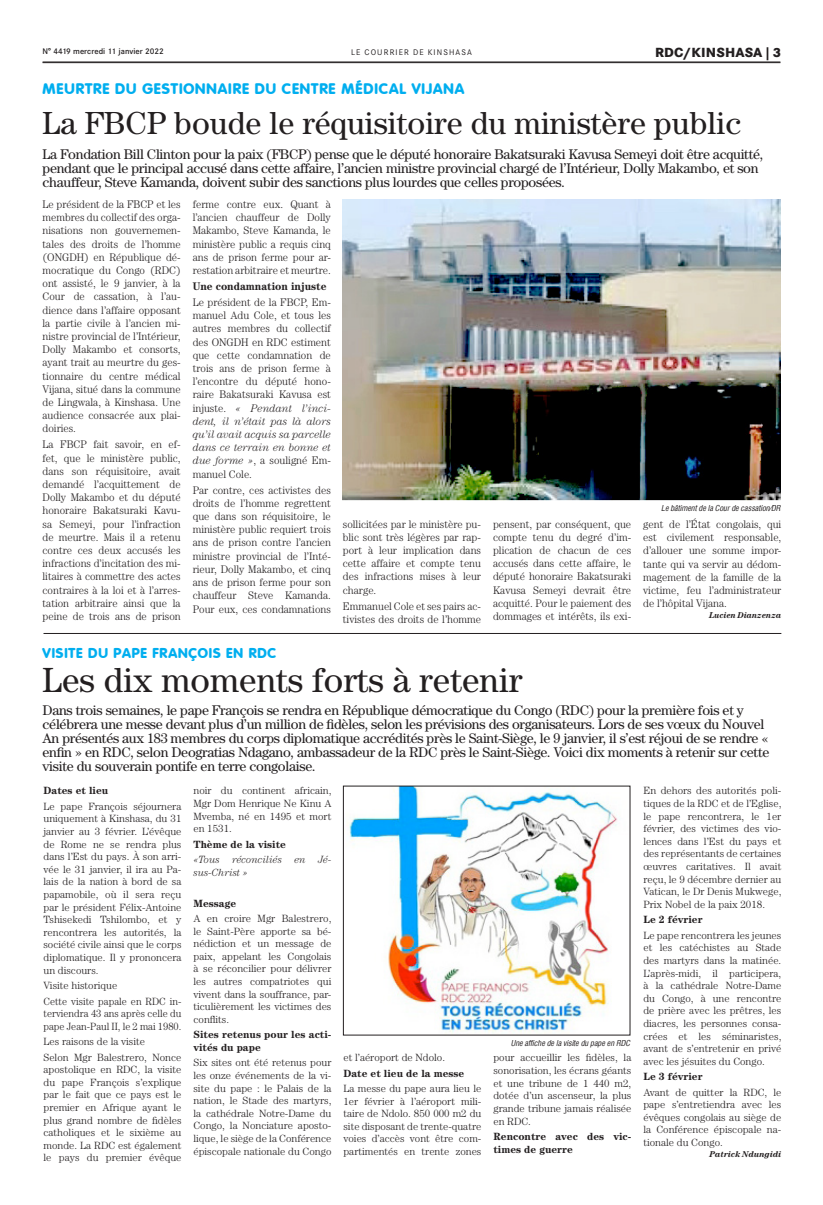
<style>
.page{position:relative;width:823px;height:1205px;background:#fff}
.page>*{position:absolute;margin:0;border:0;box-sizing:border-box;transform-origin:0 0}
.t1{font:35px "Century";color:#231f20}
.t2{font:32px "Century";color:#231f20}
.t3{font:800 15px "Corporate Rounded";letter-spacing:.06em;color:#00aeef}
.t4{font:14px/14px "Century";letter-spacing:-.02em;color:#231f20}
.t5{font:800 14px "Corporate Rounded";letter-spacing:.06em;color:#00aeef}
.t6{font:800 13px "Corporate SBQ";letter-spacing:.01em;color:#231f20}
.t7{font:300 11px/13.2px "Century";color:#231f20;text-align:justify;scale:.96 1}
.t8{font:700 11px "Century";color:#231f20;scale:.96 1}
.t9{font:300 10.5px/12.6px "Century";color:#231f20;text-align:justify}
.t10{font:700 10.5px/12.6px "Century";color:#231f20}
.t11{font:300 10.5px/12.6px "Century";color:#231f20;scale:.96 1}
.t12{font:italic 300 10.5px/12.6px "Century";color:#231f20;scale:.95 1}
.t13{font:italic 700 8.5px "Century";color:#231f20}
.t14{font:italic 700 8.5px "Century";color:#231f20;scale:.96 1}
.t15{font:italic 8px "Corporate Condensed";color:#231f20}
.t16{font:500 8px "Corporate SBQ";color:#231f20}
.t17{font:8px "Corporate SBQ";letter-spacing:.14em;color:#231f20}
.s1{font-style:italic}
</style>
<div class="page">
<hr style="left:43px;top:62px;width:737px;height:1px;background:#231f20">
<img style="left:342px;top:199px;width:438px;height:302px">
<hr style="left:43px;top:633px;width:737px;height:1px;background:#231f20">
<img style="left:347px;top:788px;width:270px;height:244px">
<p class="t16" style="left:43px;top:46px;width:123px">N° 4419 mercredi 11 janvier 2022</p>
<p class="t17" style="left:351px;top:47px;width:122px">LE COURRIER DE KINSHASA</p>
<p class="t6" style="left:654px;top:44px;width:128px">RDC/KINSHASA | 3</p>
<h3 class="t3" style="left:43px;top:80px;width:423px">MEURTRE DU GESTIONNAIRE DU CENTRE MÉDICAL VIJANA</h3>
<h2 class="t2" style="left:43px;top:104px;width:699px">La FBCP boude le réquisitoire du ministère public</h2>
<p class="t4" style="left:43px;top:147px;width:721px">La Fondation Bill Clinton pour la paix (FBCP) pense que le député honoraire Bakatsuraki Kavusa Semeyi doit être acquitté, pendant que le principal accusé dans cette affaire, l’ancien ministre provincial chargé de l’Intérieur, Dolly Makambo, et son chauffeur, Steve Kamanda, doivent subir des sanctions plus lourdes que celles proposées.</p>
<p class="t7" style="left:43px;top:197px;width:145px">Le président de la FBCP et les membres du collectif des orga&shy;nisations non gouvernemen&shy;tales des droits de l’homme (ONGDH) en République dé&shy;mocratique du Congo (RDC) ont assisté, le 9 janvier, à la Cour de cassation, à l’au&shy;dience dans l’affaire opposant la partie civile à l’ancien mi&shy;nistre provincial de l’Intérieur, Dolly Makambo et consorts, ayant trait au meurtre du ges&shy;tionnaire du centre médical Vijana, situé dans la commune de Lingwala, à Kinshasa. Une audience consacrée aux plai&shy;doiries.</p>
<p class="t7" style="left:43px;top:438px;width:145px">La FBCP fait savoir, en ef&shy;fet, que le ministère public, dans son réquisitoire, avait demandé l’acquittement de Dolly Makambo et du député honoraire Bakatsuraki Kavu&shy;sa Semeyi, pour l’infraction de meurtre. Mais il a retenu contre ces deux accusés les infractions d’incitation des mi&shy;litaires à commettre des actes contraires à la loi et à l’arres&shy;tation arbitraire ainsi que la peine de trois ans de prison</p>
<p class="t7" style="left:193px;top:197px;width:145px">ferme contre eux. Quant à l’ancien chauffeur de Dolly Makambo, Steve Kamanda, le ministère public a requis cinq ans de prison ferme pour ar&shy;restation arbitraire et meurtre.</p>
<p class="t8" style="left:193px;top:280px;width:141px">Une condamnation injuste</p>
<p class="t7" style="left:193px;top:295px;width:145px">Le président de la FBCP, Em&shy;manuel Adu Cole, et tous les autres membres du collectif des ONGDH en RDC estiment que cette condamnation de trois ans de prison ferme à l’encontre du député hono&shy;raire Bakatsuraki Kavusa est injuste. <span class="s1">« Pendant l’inci&shy;dent, il n’était pas là alors qu’il avait acquis sa parcelle dans ce terrain en bonne et due forme »</span>, a souligné Em&shy;manuel Cole.</p>
<p class="t7" style="left:193px;top:483px;width:145px">Par contre, ces activistes des droits de l’homme regrettent que dans son réquisitoire, le ministère public requiert trois ans de prison contre l’ancien ministre provincial de l’Inté&shy;rieur, Dolly Makambo, et cinq ans de prison ferme pour son chauffeur Steve Kamanda.<br>Pour eux, ces condamnations</p>
<p class="t7" style="left:343px;top:517px;width:145px">sollicitées par le ministère pu&shy;blic sont très légères par rap&shy;port à leur implication dans cette affaire et compte tenu des infractions mises à leur charge.</p>
<p class="t7" style="left:343px;top:599px;width:145px">Emmanuel Cole et ses pairs ac&shy;tivistes des droits de l’homme</p>
<p class="t15" style="left:660px;top:504px;width:121px">Le bâtiment de la Cour de cassation/DR</p>
<p class="t7" style="left:493px;top:517px;width:145px">pensent, par conséquent, que compte tenu du degré d’im&shy;plication de chacun de ces accusés dans cette affaire, le député honoraire Bakatsuraki Kavusa Semeyi devrait être acquitté. Pour le paiement des dommages et intérêts, ils exi-</p>
<p class="t7" style="left:642px;top:517px;width:145px">gent de l’État congolais, qui est civilement responsable, d’allouer une somme impor&shy;tante qui va servir au dédom&shy;magement de la famille de la victime, feu l’administrateur de l’hôpital Vijana.</p>
<p class="t14" style="left:708px;top:610px;width:77px">Lucien Dianzenza</p>
<p class="t5" style="left:43px;top:645px;width:235px">VISITE DU PAPE FRANÇOIS EN RDC</p>
<h1 class="t1" style="left:43px;top:660px;width:481px">Les dix moments forts à retenir</h1>
<p class="t4" style="left:43px;top:703px;width:728px">Dans trois semaines, le pape François se rendra en République démocratique du Congo (RDC) pour la première fois et y célébrera une messe devant plus d’un million de fidèles, selon les prévisions des organisateurs. Lors de ses vœux du Nouvel An présentés aux 183 membres du corps diplomatique accrédités près le Saint-Siège, le 9 janvier, il s’est réjoui de se rendre « enfin » en RDC, selon Deogratias Ndagano, ambassadeur de la RDC près le Saint-Siège. Voici dix moments à retenir sur cette visite du souverain pontife en terre congolaise.</p>
<p class="t10" style="left:43px;top:784px;width:66px">Dates et lieu</p>
<p class="t9" style="left:43px;top:800px;width:139px">Le pape François séjournera uniquement à Kinshasa, du 31 janvier au 3 février. L’évêque de Rome ne se rendra plus dans l’Est du pays. À son arri&shy;vée le 31 janvier, il ira au Pa&shy;lais de la nation à bord de sa papamobile, où il sera reçu par le président Félix-Antoine Tshisekedi Tshilombo, et y rencontrera les autorités, la société civile ainsi que le corps diplomatique. Il y prononcera un discours.</p>
<p class="t9" style="left:43px;top:977px;width:139px;line-height:15.4px">Visite historique<br>Cette visite papale en RDC in-</p>
<p class="t11" style="left:43px;top:1007px;width:145px">terviendra 43 ans après celle du pape Jean-Paul II, le 2 mai 1980.</p>
<p class="t9" style="left:43px;top:1034px;width:139px;line-height:15.4px">Les raisons de la visite<br>Selon Mgr Balestrero, Nonce</p>
<p class="t9" style="left:43px;top:1063px;width:139px">apostolique en RDC, la visite du pape François s’explique par le fait que ce pays est le premier en Afrique ayant le plus grand nombre de fidèles catholiques et le sixième au monde. La RDC est également le pays du premier évêque</p>
<p class="t9" style="left:193px;top:784px;width:139px">noir du continent africain, Mgr Dom Henrique Ne Kinu A Mvemba, né en 1495 et mort en 1531.</p>
<p class="t10" style="left:193px;top:837px;width:94px">Thème de la visite</p>
<p class="t12" style="left:193px;top:853px;width:147px">«Tous réconciliés en Jé&shy;sus-Christ »</p>
<p class="t10" style="left:193px;top:896px;width:44px">Message</p>
<p class="t9" style="left:193px;top:912px;width:139px">A en croire Mgr Balestrero, le Saint-Père apporte sa bé&shy;nédiction et un message de paix, appelant les Congolais à se réconcilier pour délivrer les autres compatriotes qui vivent dans la souffrance, par&shy;ticulièrement les victimes des conflits.</p>
<p class="t10" style="left:193px;top:1028px;width:139px">Sites retenus pour les acti&shy;vités du pape</p>
<p class="t9" style="left:193px;top:1056px;width:139px">Six sites ont été retenus pour les onze événements de la vi&shy;site du pape : le Palais de la nation, le Stade des martyrs, la cathédrale Notre-Dame du Congo, la Nonciature aposto&shy;lique, le siège de la Conférence épiscopale nationale du Congo</p>
<p class="t9" style="left:343px;top:1051px;width:103px">et l’aéroport de Ndolo.</p>
<p class="t10" style="left:343px;top:1066px;width:122px">Date et lieu de la messe</p>
<p class="t9" style="left:343px;top:1082px;width:139px">La messe du pape aura lieu le 1er février à l’aéroport mili&shy;taire de Ndolo. 850 000 m2 du site disposant de trente-quatre voies d’accès vont être com&shy;partimentés en trente zones</p>
<p class="t15" style="left:510px;top:1038px;width:121px">Une affiche de la visite du pape en RDC</p>
<p class="t9" style="left:493px;top:1051px;width:139px">pour accueillir les fidèles, la sonorisation, les écrans géants et une tribune de 1 440 m2, dotée d’un ascenseur, la plus grande tribune jamais réalisée en RDC.</p>
<p class="t10" style="left:493px;top:1130px;width:139px">Rencontre avec des vic&shy;times de guerre</p>
<p class="t9" style="left:643px;top:784px;width:139px">En dehors des autorités poli&shy;tiques de la RDC et de l’Eglise, le pape rencontrera, le 1er février, des victimes des vio&shy;lences dans l’Est du pays et des représentants de certaines œuvres caritatives. Il avait reçu, le 9 décembre dernier au Vatican, le Dr Denis Mukwege, Prix Nobel de la paix 2018.</p>
<p class="t10" style="left:643px;top:913px;width:61px">Le 2 février</p>
<p class="t9" style="left:643px;top:928px;width:139px">Le pape rencontrera les jeunes et les catéchistes au Stade des martyrs dans la matinée.<br>L’après-midi, il participera, à la cathédrale Notre-Dame du Congo, à une rencontre de prière avec les prêtres, les diacres, les personnes consa&shy;crées et les séminaristes, avant de s’entretenir en privé avec les jésuites du Congo.</p>
<p class="t10" style="left:643px;top:1070px;width:61px">Le 3 février</p>
<p class="t9" style="left:643px;top:1085px;width:139px">Avant de quitter la RDC, le pape s’entretiendra avec les évêques congolais au siège de la Conférence épiscopale na&shy;tionale du Congo.</p>
<p class="t13" style="left:709px;top:1149px;width:73px">Patrick Ndungidi</p>
</div>
